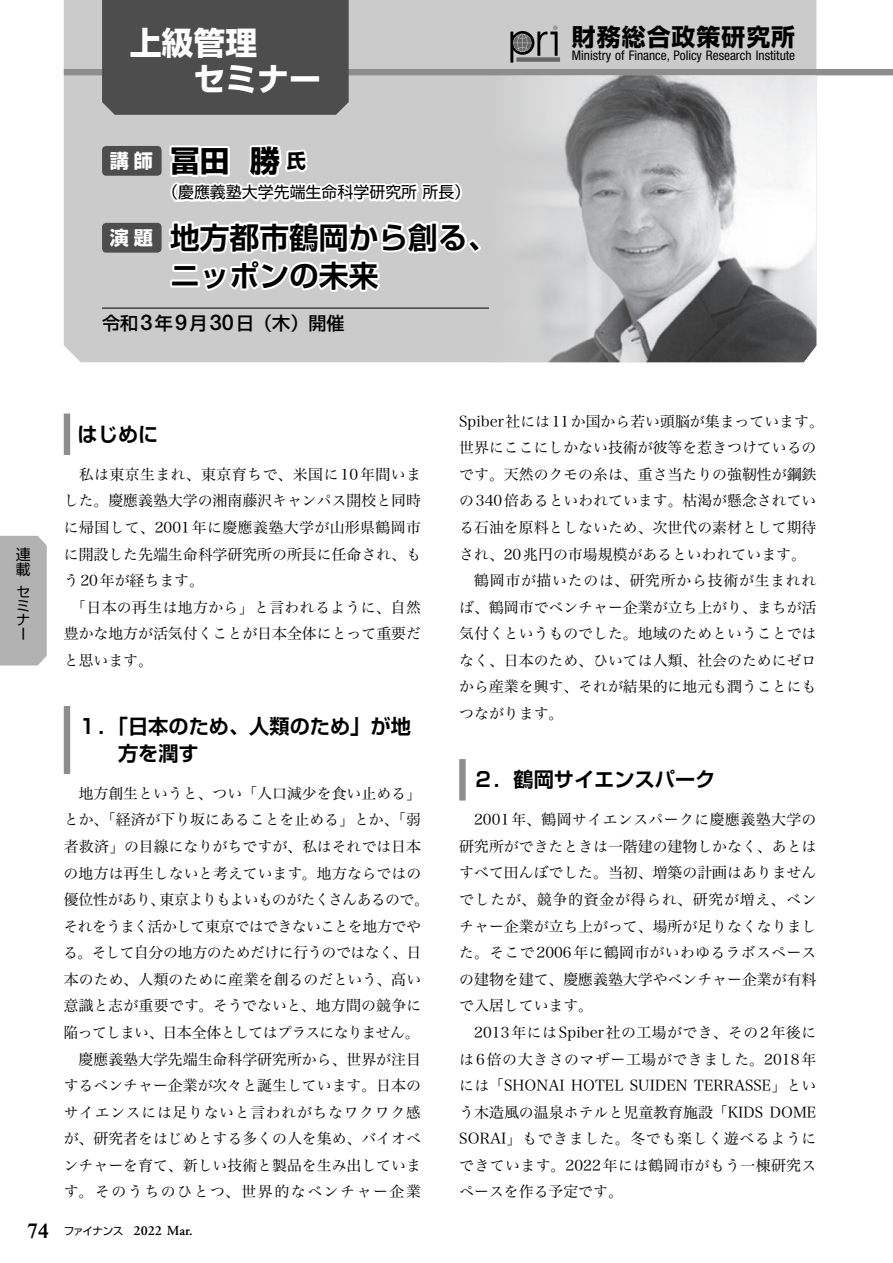
<style>
.page{position:relative;width:893px;height:1263px;background:#fff}
.page>*{position:absolute;margin:0;border:0;box-sizing:border-box;transform-origin:0 0}
.t1{font:700 31.95px/36.2px "Shin Go Pr 6 N";color:#fff}
.t2{font:700 29.7px/38.2px "Shin Go Pro De";color:#000}
.t3{font:700 29.7px "Shin Go Pr 6 N";color:#000}
.t4{font:700 23.85px "Shin Go Pr 6 N";letter-spacing:.04em;color:#000}
.t5{font:700 20.25px/26.5px "Shin Go Pr 6 N De";color:#000}
.t6{font:700 19.2px "Shin Go Pr 6 N";color:#fff}
.t7{font:500 18px "Shin Go Pr 6 N";color:#000}
.t8{font:15.9px "Shin Go Pr 6 N";color:#000}
.t9{font:14.85px/26.5px "Hiragino Serif Pr 6 N W3";color:#000;text-align:justify}
.t10{font:14.85px "Hiragino Serif Pr 6 N W3";letter-spacing:-.035em;color:#000}
.t11{font:14.85px "Hiragino Serif Pr 6 N W3";letter-spacing:-.05em;color:#000}
.t12{font:14.85px "Hiragino Serif Pr 6 N W3";letter-spacing:.03em;color:#000}
.t13{font:14.85px "Hiragino Serif Pr 6 N W3";letter-spacing:-.045em;color:#000}
.t14{font:14.85px "Hiragino Serif Pr 6 N W3";letter-spacing:.035em;color:#000}
.t15{font:14.85px "Hiragino Serif Pr 6 N W3";letter-spacing:.025em;color:#000}
.t16{font:14.85px "Hiragino Serif Pr 6 N W3";letter-spacing:.045em;color:#000}
.t17{font:14.85px "Hiragino Serif Pr 6 N W3";letter-spacing:.105em;color:#000}
.t18{font:14.85px/14.9px "Shin Go Pr 6 N";color:#000}
.t19{font:600 13.8px "Adobe Garamond Pro";color:#000}
.t20{font:13.8px/13.8px "Shin Go Pr 6 N";color:#000;text-align:justify}
.t21{font:condensed 13.35px "Helvetica Neue LT Std";color:#000}
.s1{font-size:19.2px}
.s2{font-family:"Helvetica Neue LT Std";font-size:21.75px}
.s3{font-family:"Times LT Std";font-size:21.3px}
.s4{font-family:"Shin Go Pr 6 N";font-weight:400;font-size:10.65px}
</style>
<div class="page">
<div style="left:64px;top:0;width:752px;height:362px;background:#cbcbcb"></div>
<div style="left:64px;top:69px;width:829px;height:6px;background:#8d8d8d"></div>
<div style="left:516px;top:57px;width:44px;height:5px;background:#676767"></div>
<svg style="left:510px;top:25px;width:48px;height:38px;background:#878787"></svg>
<div style="left:102px;top:0;width:247px;height:115px;background:#4d4d4d"></div>
<div style="left:64px;top:414px;width:6px;height:41px;background:#8d8d8d"></div>
<div style="left:64px;top:706px;width:6px;height:68px;background:#8d8d8d"></div>
<div style="left:459px;top:759px;width:7px;height:41px;background:#8d8d8d"></div>
<img style="left:489px;top:75px;width:327px;height:287px">
<hr style="left:102px;top:308px;width:387px;height:1px;background:#000">
<svg style="left:166px;top:142px;width:319px;height:153px"></svg>
<div style="left:102px;top:223px;width:60px;height:30px;background:#4d4d4d;border-radius:4px"></div>
<div style="left:102px;top:146px;width:60px;height:30px;background:#4d4d4d;border-radius:4px"></div>
<div style="left:0;top:536px;width:47px;height:129px;background:#b2b2b2"></div>
<p class="t18" style="left:16px;top:546px;width:16px">連載</p>
<p class="t20" style="left:16px;top:584px;width:14px">セミナー</p>
<h1 class="t1" style="left:193px;top:25px;width:129px;text-indent:-64px">上級管理<br>セミナー</h1>
<p class="t6" style="left:110px;top:146px;width:45px">講師</p>
<p class="t6" style="left:110px;top:222px;width:45px">演題</p>
<h2 class="t3" style="left:170px;top:137px;width:137px">冨田 勝<span class="s1">氏</span></h2>
<p class="t8" style="left:162px;top:179px;width:310px">（慶應義塾大学先端生命科学研究所所長）</p>
<h2 class="t2" style="left:170px;top:215px;width:329px">地方都市鶴岡から創る、ニッポンの未来</h2>
<p class="t7" style="left:102px;top:308px;width:244px">令和<span class="s2">3</span>年<span class="s2">9</span>月<span class="s2">30</span>日（木）開催</p>
<h3 class="t4" style="left:572px;top:18px;width:225px">財務総合政策研究所</h3>
<p class="t21" style="left:572px;top:48px;width:225px">Ministry of Finance, Policy Research Institute</p>
<h3 class="t5" style="left:78px;top:420px;width:82px">はじめに</h3>
<p class="t14" style="left:79px;top:461px;width:344px">私は東京生まれ、東京育ちで、米国に10年間いま</p>
<p class="t9" style="left:64px;top:486px;width:359px">した。慶應義塾大学の湘南藤沢キャンパス開校と同時</p>
<p class="t12" style="left:64px;top:515px;width:359px">に帰国して、2001年に慶應義塾大学が山形県鶴岡市</p>
<p class="t9" style="left:64px;top:539px;width:359px">に開設した先端生命科学研究所の所長に任命され、も</p>
<p class="t9" style="left:64px;top:566px;width:142px">う20年が経ちます。</p>
<p class="t15" style="left:71px;top:594px;width:351px">「日本の再生は地方から」と言われるように、自然</p>
<p class="t9" style="left:64px;top:619px;width:359px">豊かな地方が活気付くことが日本全体にとって重要だ</p>
<p class="t9" style="left:64px;top:646px;width:91px">と思います。</p>
<h3 class="t5" style="left:118px;top:712px;width:294px;text-indent:-40px">１．「日本のため、人類のため」が地方を潤す</h3>
<p class="t9" style="left:79px;top:778px;width:344px">地方創生というと、つい「人口減少を食い止める」</p>
<p class="t9" style="left:64px;top:805px;width:359px">とか、「経済が下り坂にあることを止める」とか、「弱</p>
<p class="t9" style="left:64px;top:832px;width:359px">者救済」の目線になりがちですが、私はそれでは日本</p>
<p class="t9" style="left:64px;top:858px;width:359px">の地方は再生しないと考えています。地方ならではの</p>
<p class="t11" style="left:64px;top:887px;width:367px">優位性があり、東京よりもよいものがたくさんあるので。</p>
<p class="t10" style="left:63px;top:913px;width:359px">それをうまく活かして東京ではできないことを地方でや</p>
<p class="t10" style="left:63px;top:940px;width:360px">る。そして自分の地方のためだけに行うのではなく、日</p>
<p class="t9" style="left:64px;top:965px;width:359px">本のため、人類のために産業を創るのだという、高い</p>
<p class="t9" style="left:64px;top:991px;width:359px">意識と志が重要です。そうでないと、地方間の競争に</p>
<p class="t13" style="left:64px;top:1020px;width:358px">陥ってしまい、日本全体としてはプラスになりません。</p>
<p class="t9" style="left:79px;top:1044px;width:344px">慶應義塾大学先端生命科学研究所から、世界が注目</p>
<p class="t9" style="left:64px;top:1071px;width:359px">するベンチャー企業が次々と誕生しています。日本の</p>
<p class="t16" style="left:64px;top:1099px;width:359px">サイエンスには足りないと言われがちなワクワク感</p>
<p class="t9" style="left:64px;top:1124px;width:359px">が、研究者をはじめとする多くの人を集め、バイオベ</p>
<p class="t9" style="left:64px;top:1151px;width:359px">ンチャーを育て、新しい技術と製品を生み出していま</p>
<p class="t17" style="left:64px;top:1179px;width:359px">す。そのうちのひとつ、世界的なベンチャー企業</p>
<p class="t9" style="left:459px;top:406px;width:366px;text-align:left">Spiber社には11か国から若い頭脳が集まっています。世界にここにしかない技術が彼等を惹きつけているのです。天然のクモの糸は、重さ当たりの強靭性が鋼鉄の340倍あるといわれています。枯渇が懸念されている石油を原料としないため、次世代の素材として期待され、20兆円の市場規模があるといわれています。</p>
<p class="t9" style="left:459px;top:566px;width:359px;text-indent:15px">鶴岡市が描いたのは、研究所から技術が生まれれば、鶴岡市でベンチャー企業が立ち上がり、まちが活気付くというものでした。地域のためということではなく、日本のため、ひいては人類、社会のためにゼロから産業を興す、それが結果的に地元も潤うことにもつながります。</p>
<h3 class="t5" style="left:473px;top:765px;width:244px">２．鶴岡サイエンスパーク</h3>
<p class="t9" style="left:459px;top:805px;width:359px;text-indent:15px">2001年、鶴岡サイエンスパークに慶應義塾大学の研究所ができたときは一階建の建物しかなく、あとはすべて田んぼでした。当初、増築の計画はありませんでしたが、競争的資金が得られ、研究が増え、ベンチャー企業が立ち上がって、場所が足りなくなりました。そこで2006年に鶴岡市がいわゆるラボスペースの建物を建て、慶應義塾大学やベンチャー企業が有料で入居しています。</p>
<p class="t9" style="left:459px;top:1018px;width:359px;text-indent:15px">2013年にはSpiber社の工場ができ、その2年後には6倍の大きさのマザー工場ができました。2018年には「SHONAI HOTEL SUIDEN TERRASSE」という木造風の温泉ホテルと児童教育施設「KIDS DOME SORAI」もできました。冬でも楽しく遊べるようにできています。2022年には鶴岡市がもう一棟研究スペースを作る予定です。</p>
<p class="t19" style="left:28px;top:1223px;width:167px"><span class="s3">74</span> <span class="s4">ファイナンス</span> 2022 Mar.</p>
</div>
